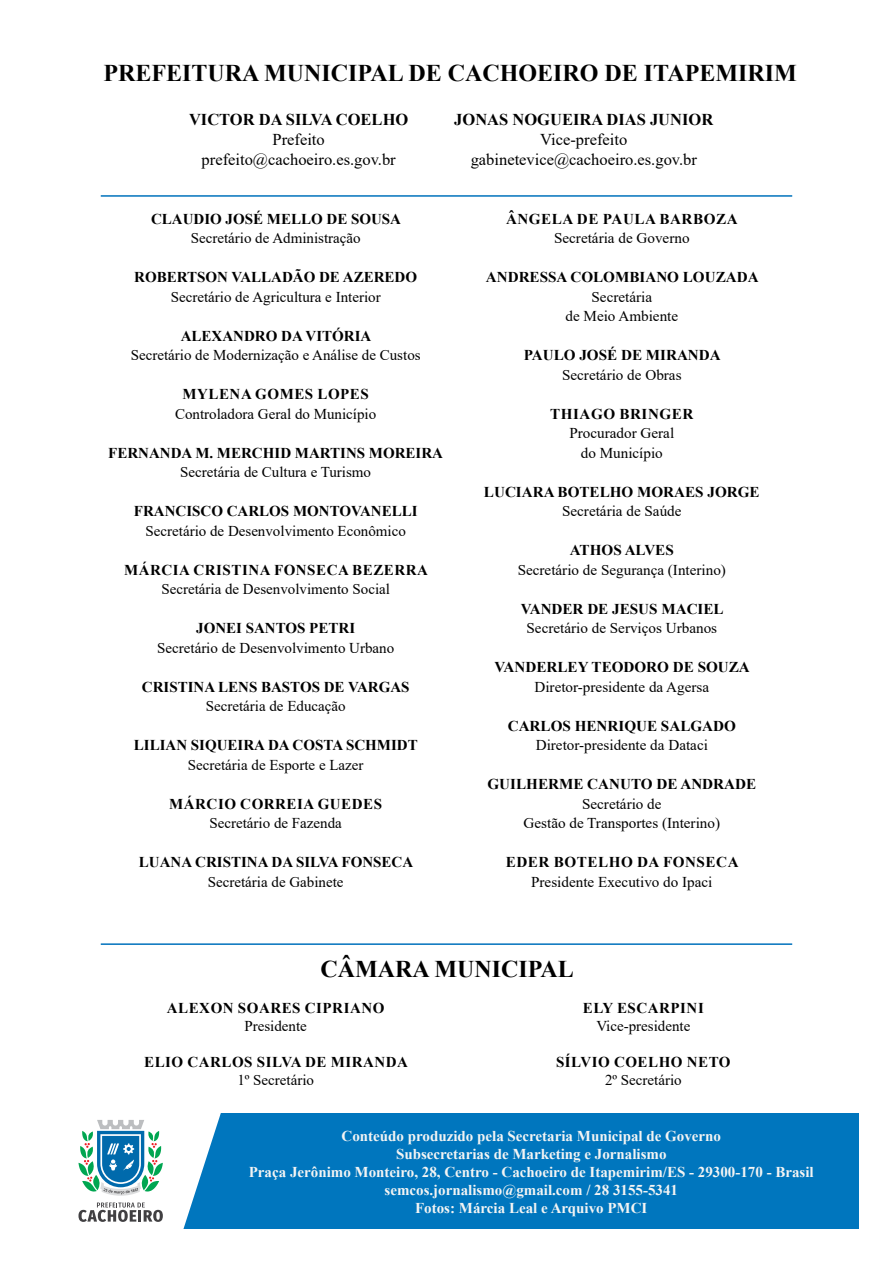
<style>
.page{position:relative;width:893px;height:1263px;background:#fff}
.page>*{position:absolute;margin:0;border:0;box-sizing:border-box;transform-origin:0 0}
.t1{font:700 24px "Times New Roman";color:#000}
.t2{font:16.5px/19.8px "Times New Roman";color:#000;text-align:center}
.t3{font:700 16.5px "Times New Roman";color:#000}
.t4{font:15px/19.5px "Times New Roman";color:#000;text-align:center}
.t5{font:700 15px "Times New Roman";color:#000}
.t6{font:700 15px/18px "Times New Roman";color:#f3f4f4;text-align:center}
.t7{font:700 15px "Times New Roman";letter-spacing:.035em;color:#000}
</style>
<div class="page">
<hr style="left:101px;top:195px;width:691px;height:2px;background:#0072bc">
<hr style="left:101px;top:943px;width:691px;height:2px;background:#0072bc">
<div style="left:34px;top:1113px;width:824px;height:115px;background:#0076be"></div>
<svg style="left:34px;top:1113px;width:188px;height:116px;background:#bcd7e2"></svg>
<h1 class="t1" style="left:104px;top:56px;width:695px">PREFEITURA MUNICIPAL DE CACHOEIRO DE ITAPEMIRIM</h1>
<p class="t3" style="left:189px;top:108px;width:221px">VICTOR DA SILVA COELHO</p>
<p class="t2" style="left:202px;top:129px;width:196px">Prefeito prefeito@cachoeiro.es.gov.br</p>
<p class="t3" style="left:454px;top:108px;width:260px">JONAS NOGUEIRA DIAS JUNIOR</p>
<p class="t2" style="left:471px;top:129px;width:228px">Vice-prefeito gabinetevice@cachoeiro.es.gov.br</p>
<p class="t5" style="left:151px;top:208px;width:252px">CLAUDIO JOSÉ MELLO DE SOUSA</p>
<p class="t4" style="left:191px;top:228px;width:171px">Secretário de Administração</p>
<p class="t5" style="left:134px;top:266px;width:284px">ROBERTSON VALLADÃO DE AZEREDO</p>
<p class="t4" style="left:171px;top:286px;width:211px">Secretário de Agricultura e Interior</p>
<p class="t5" style="left:181px;top:325px;width:192px">ALEXANDRO DA VITÓRIA</p>
<p class="t4" style="left:131px;top:345px;width:291px">Secretário de Modernização e Análise de Custos</p>
<p class="t7" style="left:183px;top:383px;width:188px">MYLENA GOMES LOPES</p>
<p class="t4" style="left:175px;top:403px;width:203px">Controladora Geral do Município</p>
<p class="t5" style="left:108px;top:442px;width:336px">FERNANDA M. MERCHID MARTINS MOREIRA</p>
<p class="t4" style="left:180px;top:462px;width:192px">Secretária de Cultura e Turismo</p>
<p class="t5" style="left:134px;top:500px;width:285px">FRANCISCO CARLOS MONTOVANELLI</p>
<p class="t4" style="left:146px;top:520px;width:262px">Secretário de Desenvolvimento Econômico</p>
<p class="t7" style="left:124px;top:559px;width:305px">MÁRCIA CRISTINA FONSECA BEZERRA</p>
<p class="t4" style="left:161px;top:579px;width:230px">Secretária de Desenvolvimento Social</p>
<p class="t5" style="left:196px;top:617px;width:160px">JONEI SANTOS PETRI</p>
<p class="t4" style="left:157px;top:637px;width:239px">Secretário de Desenvolvimento Urbano</p>
<p class="t5" style="left:142px;top:676px;width:269px">CRISTINA LENS BASTOS DE VARGAS</p>
<p class="t4" style="left:206px;top:696px;width:141px">Secretária de Educação</p>
<p class="t5" style="left:134px;top:734px;width:285px">LILIAN SIQUEIRA DA COSTA SCHMIDT</p>
<p class="t4" style="left:188px;top:754px;width:177px">Secretária de Esporte e Lazer</p>
<p class="t7" style="left:169px;top:793px;width:214px">MÁRCIO CORREIA GUEDES</p>
<p class="t4" style="left:209px;top:813px;width:134px">Secretário de Fazenda</p>
<p class="t5" style="left:139px;top:851px;width:276px">LUANA CRISTINA DA SILVA FONSECA</p>
<p class="t4" style="left:208px;top:871px;width:137px">Secretária de Gabinete</p>
<p class="t7" style="left:506px;top:208px;width:233px">ÂNGELA DE PAULA BARBOZA</p>
<p class="t4" style="left:554px;top:228px;width:137px">Secretária de Governo</p>
<p class="t5" style="left:486px;top:267px;width:274px">ANDRESSA COLOMBIANO LOUZADA</p>
<p class="t4" style="left:565px;top:287px;width:114px">Secretária<br>de Meio Ambiente</p>
<p class="t5" style="left:524px;top:345px;width:199px">PAULO JOSÉ DE MIRANDA</p>
<p class="t4" style="left:562px;top:365px;width:121px">Secretário de Obras</p>
<p class="t7" style="left:550px;top:403px;width:145px">THIAGO BRINGER</p>
<p class="t4" style="left:569px;top:423px;width:106px">Procurador Geral do Município</p>
<p class="t5" style="left:484px;top:481px;width:277px">LUCIARA BOTELHO MORAES JORGE</p>
<p class="t4" style="left:562px;top:501px;width:121px">Secretária de Saúde</p>
<p class="t5" style="left:570px;top:540px;width:105px">ATHOS ALVES</p>
<p class="t4" style="left:518px;top:560px;width:210px">Secretário de Segurança (Interino)</p>
<p class="t5" style="left:521px;top:598px;width:204px">VANDER DE JESUS MACIEL</p>
<p class="t4" style="left:526px;top:618px;width:192px">Secretário de Serviços Urbanos</p>
<p class="t5" style="left:495px;top:657px;width:257px">VANDERLEY TEODORO DE SOUZA</p>
<p class="t4" style="left:534px;top:677px;width:176px">Diretor-presidente da Agersa</p>
<p class="t5" style="left:508px;top:715px;width:230px">CARLOS HENRIQUE SALGADO</p>
<p class="t4" style="left:536px;top:735px;width:174px">Diretor-presidente da Dataci</p>
<p class="t5" style="left:487px;top:774px;width:270px">GUILHERME CANUTO DE ANDRADE</p>
<p class="t4" style="left:524px;top:794px;width:198px">Secretário de<br>Gestão de Transportes (Interino)</p>
<p class="t7" style="left:506px;top:852px;width:234px">EDER BOTELHO DA FONSECA</p>
<p class="t4" style="left:531px;top:872px;width:183px">Presidente Executivo do Ipaci</p>
<h1 class="t1" style="left:320px;top:952px;width:255px">CÂMARA MUNICIPAL</h1>
<p class="t7" style="left:167px;top:997px;width:219px">ALEXON SOARES CIPRIANO</p>
<p class="t4" style="left:244px;top:1016px;width:64px">Presidente</p>
<p class="t7" style="left:144px;top:1051px;width:265px">ELIO CARLOS SILVA DE MIRANDA</p>
<p class="t4" style="left:237px;top:1070px;width:78px">1º Secretário</p>
<p class="t7" style="left:583px;top:997px;width:122px">ELY ESCARPINI</p>
<p class="t4" style="left:596px;top:1016px;width:96px">Vice-presidente</p>
<p class="t7" style="left:556px;top:1051px;width:176px">SÍLVIO COELHO NETO</p>
<p class="t4" style="left:605px;top:1070px;width:78px">2º Secretário</p>
<p class="t6" style="left:249px;top:1127px;width:566px">Conteúdo produzido pela Secretaria Municipal de Governo<br>Subsecretarias de Marketing e Jornalismo<br>Praça Jerônimo Monteiro, 28, Centro - Cachoeiro de Itapemirim/ES - 29300-170 - Brasil semcos.jornalismo@gmail.com / 28 3155-5341<br>Fotos: Márcia Leal e Arquivo PMCI</p>
</div>
